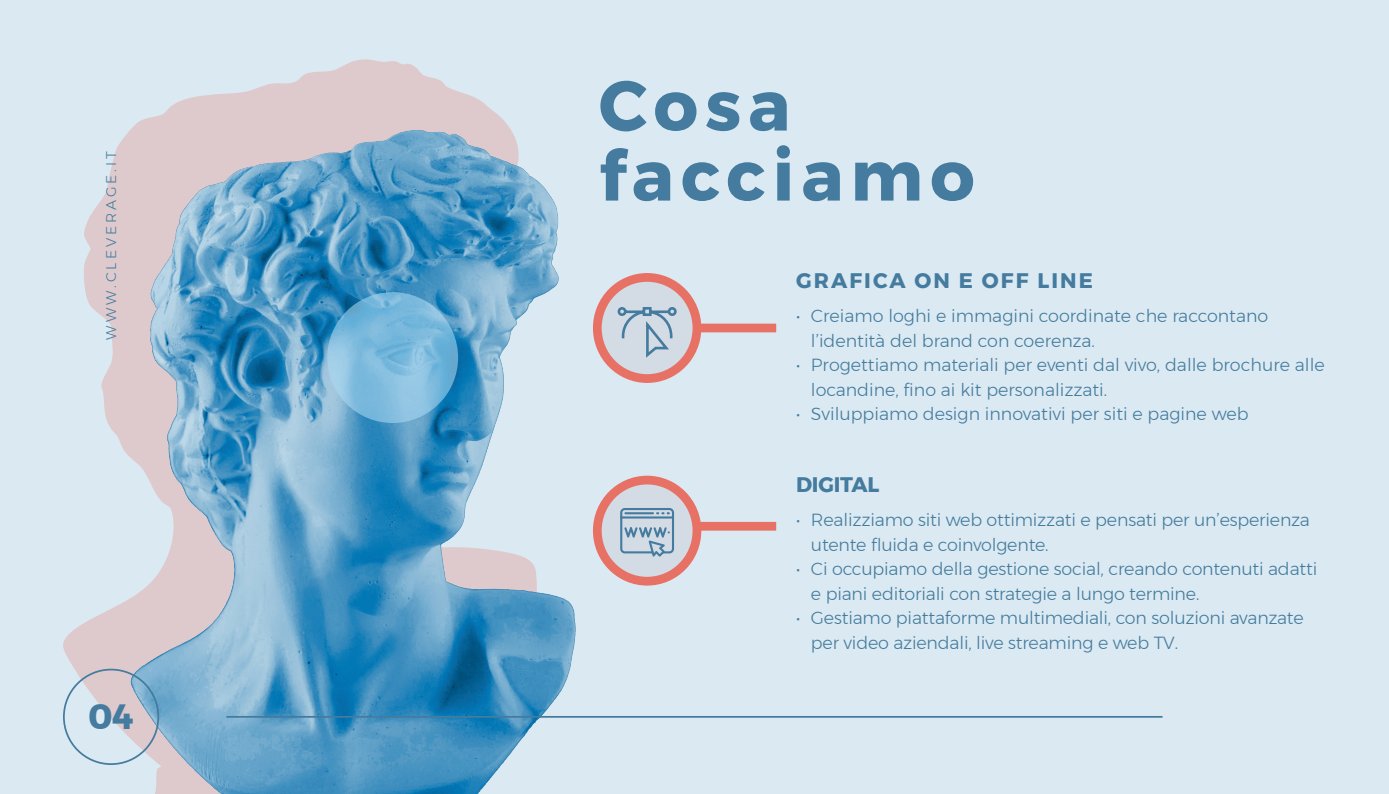
<style>
.page{position:relative;width:1389px;height:794px;background:#dbeaf2}
.page>*{position:absolute;margin:0;border:0;box-sizing:border-box;transform-origin:0 0}
.t1{font:700 70px/70px "Montserrat";letter-spacing:.1em;color:#447b9e}
.t2{font:700 35px "Montserrat";color:#447b9e}
.t3{font:700 21px "Montserrat";letter-spacing:.1em;color:#447b9e}
.t4{font:700 21px "Montserrat";letter-spacing:-.01em;color:#447b9e}
.t5{font:300 17.5px/24.5px "Montserrat";letter-spacing:-.01em;color:#447b9e}
.t6{font:300 14px "Montserrat";letter-spacing:.21em;color:#447b9e}
</style>
<div class="page">
<svg style="left:63px;top:59px;width:378px;height:706px"></svg>
<img style="left:111px;top:81px;width:543px;height:713px">
<svg style="left:327px;top:292px;width:131px;height:131px;background:#7ebbdd"></svg>
<hr style="left:226px;top:716px;width:937px;height:1px;background:#447b9e">
<div style="left:63px;top:668px;width:96px;height:97px;border:2px solid #447b9e;border-radius:50%"></div>
<svg style="left:597px;top:277px;width:100px;height:101px;fill:#d3dbe5"></svg>
<div style="left:593px;top:273px;width:108px;height:110px;border:9px solid #e77164;border-radius:50%"></div>
<svg style="left:597px;top:480px;width:100px;height:101px;fill:#d3dbe5"></svg>
<div style="left:593px;top:476px;width:108px;height:109px;border:9px solid #e77164;border-radius:50%"></div>
<svg style="left:616px;top:306px;width:62px;height:54px"></svg>
<svg style="left:620px;top:508px;width:54px;height:49px"></svg>
<div style="left:696px;top:323px;width:80px;height:9px;background:#e77164"></div>
<div style="left:696px;top:522px;width:80px;height:8px;background:#e77164"></div>
<p class="t6" style="left:101px;top:340px;width:190px;rotate:-90deg">WWW.CLEVERAGE.IT</p>
<h2 class="t2" style="left:88px;top:688px;width:47px">04</h2>
<h1 class="t1" style="left:599px;top:71px;width:377px">Cosa facciamo</h1>
<p class="t3" style="left:796px;top:263px;width:298px">GRAFICA ON E OFF LINE</p>
<p class="t5" style="left:811px;top:303px;width:459px;text-indent:-15px">• Creiamo loghi e immagini coordinate che raccontano l’identità del brand con coerenza.</p>
<p class="t5" style="left:811px;top:352px;width:515px;text-indent:-15px">• Progettiamo materiali per eventi dal vivo, dalle brochure alle locandine, fino ai kit personalizzati.</p>
<p class="t5" style="left:796px;top:401px;width:454px">• Sviluppiamo design innovativi per siti e pagine web</p>
<p class="t4" style="left:796px;top:467px;width:85px">DIGITAL</p>
<p class="t5" style="left:811px;top:507px;width:500px;text-indent:-15px">• Realizziamo siti web ottimizzati e pensati per un’esperienza utente fluida e coinvolgente.</p>
<p class="t5" style="left:811px;top:556px;width:508px;text-indent:-15px">• Ci occupiamo della gestione social, creando contenuti adatti e piani editoriali con strategie a lungo termine.</p>
<p class="t5" style="left:811px;top:605px;width:494px;text-indent:-15px">• Gestiamo piattaforme multimediali, con soluzioni avanzate per video aziendali, live streaming e web TV.</p>
</div>
